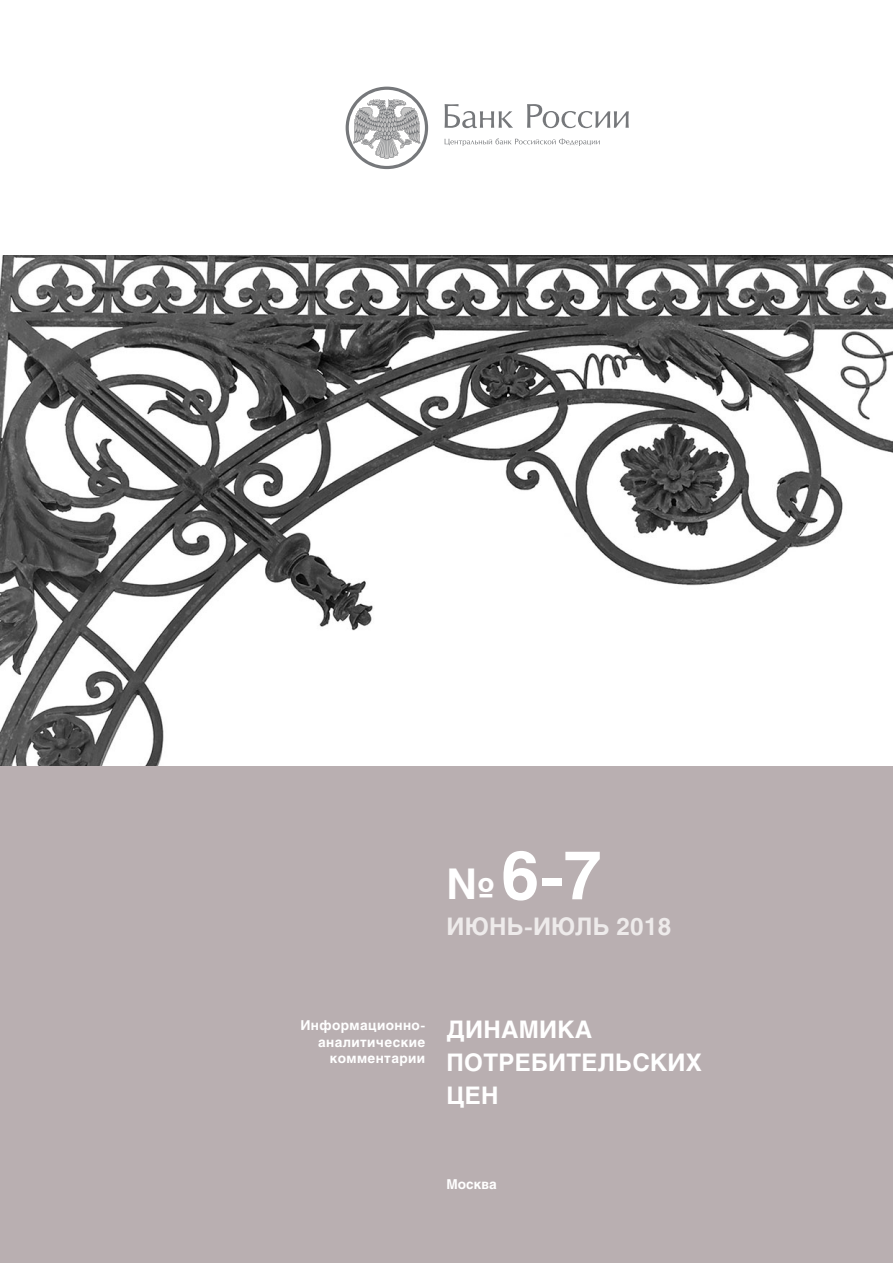
<style>
.page{position:relative;width:893px;height:1263px;background:#fff}
.page>*{position:absolute;margin:0;border:0;box-sizing:border-box;transform-origin:0 0}
.t1{font:700 67.5px "Helios";color:#fff}
.t2{font:700 24px/33px "Helios";letter-spacing:.01em;color:#fff}
.t3{font:700 24px "Helios";letter-spacing:.01em;color:#eeebeb}
.t4{font:700 13.5px/16.2px "Helios";letter-spacing:.03em;color:#fff;text-align:right}
.s1{font-size:42px}
</style>
<div class="page">
<div style="left:0;top:765px;width:893px;height:498px;background:#b9afb1"></div>
<svg style="left:445px;top:104px;width:68px;height:24px"></svg>
<svg style="left:527px;top:104px;width:102px;height:24px"></svg>
<svg style="left:445px;top:138px;width:155px;height:8px"></svg>
<svg style="left:346px;top:87px;width:82px;height:82px"></svg>
<img style="left:0;top:255px;width:893px;height:510px">
<p class="t1" style="left:446px;top:832px;width:157px"><span class="s1">№</span>6-7</p>
<p class="t3" style="left:447px;top:911px;width:226px">ИЮНЬ-ИЮЛЬ 2018</p>
<p class="t4" style="left:300px;top:1017px;width:126px">Информационно&shy;аналитические комментарии</p>
<p class="t2" style="left:447px;top:1013px;width:257px">ДИНАМИКА<br>ПОТРЕБИТЕЛЬСКИХ<br>ЦЕН</p>
<p class="t4" style="left:446px;top:1176px;width:52px">Москва</p>
</div>
